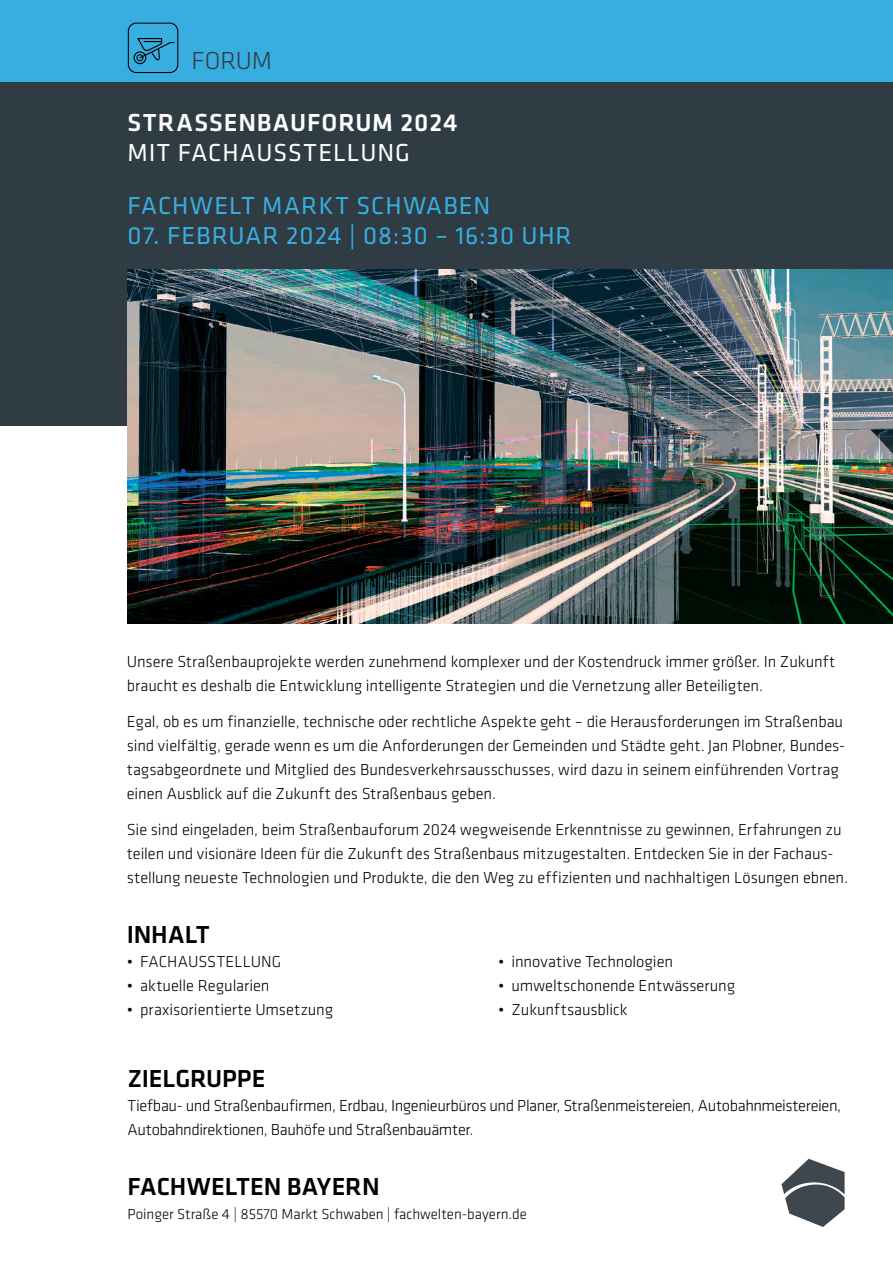
<style>
.page{position:relative;width:893px;height:1263px;background:#fff}
.page>*{position:absolute;margin:0;border:0;box-sizing:border-box;transform-origin:0 0}
.t1{font:25.5px "GC Klavika";letter-spacing:.04em;color:#38aee0}
.t2{font:500 25.5px "GC Klavika Fein";letter-spacing:-.005em;color:#000}
.t3{font:500 25.5px "GC Klavika Fein";letter-spacing:.035em;color:#fff}
.t4{font:25.5px "GC Klavika";letter-spacing:.035em;color:#fff}
.t5{font:300 25.5px "GC Klavika";color:#303c43}
.t6{font:300 16.5px/24px "GC Klavika";letter-spacing:-.005em;color:#000}
.t7{font:300 16.5px/24px "GC Klavika";letter-spacing:-.025em;color:#000}
.t8{font:300 15px "GC Klavika";color:#000}
</style>
<div class="page">
<div style="left:0;top:0;width:893px;height:153px;background:#38aee0"></div>
<div style="left:0;top:83px;width:893px;height:343px;background:#303c43"></div>
<svg style="left:781px;top:1159px;width:64px;height:68px"></svg>
<img style="left:128px;top:269px;width:765px;height:355px">
<div style="left:128px;top:23px;width:50px;height:50px;border:1px solid #000;border-radius:8px"></div>
<svg style="left:137px;top:38px;width:38px;height:23px"></svg>
<div style="left:134px;top:51px;width:12px;height:13px;border:1px solid #000;border-radius:50%"></div>
<div style="left:136px;top:54px;width:7px;height:7px;border:1px solid #000;border-radius:50%"></div>
<h1 class="t5" style="left:191px;top:45px;width:82px">FORUM</h1>
<h1 class="t3" style="left:128px;top:105px;width:331px">STRASSENBAUFORUM 2024</h1>
<h1 class="t4" style="left:128px;top:136px;width:284px">MIT FACHAUSSTELLUNG</h1>
<h1 class="t1" style="left:128px;top:189px;width:364px">FACHWELT MARKT SCHWABEN</h1>
<h1 class="t1" style="left:128px;top:219px;width:446px">07. FEBRUAR 2024 | 08:30 – 16:30 UHR</h1>
<p class="t6" style="left:127px;top:649px;width:710px">Unsere Straßenbauprojekte werden zunehmend komplexer und der Kostendruck immer größer. In Zukunft braucht es deshalb die Entwicklung intelligente Strategien und die Vernetzung aller Beteiligten.</p>
<p class="t6" style="left:127px;top:709px;width:720px">Egal, ob es um finanzielle, technische oder rechtliche Aspekte geht – die Herausforderungen im Straßenbau sind vielfältig, gerade wenn es um die Anforderungen der Gemeinden und Städte geht. Jan Plobner, Bundes&shy;tagsabgeordnete und Mitglied des Bundesverkehrsausschusses, wird dazu in seinem einführenden Vortrag einen Ausblick auf die Zukunft des Straßenbaus geben.</p>
<p class="t6" style="left:127px;top:817px;width:723px">Sie sind eingeladen, beim Straßenbauforum 2024 wegweisende Erkenntnisse zu gewinnen, Erfahrungen zu teilen und visionäre Ideen für die Zukunft des Straßenbaus mitzugestalten. Entdecken Sie in der Fachaus&shy;stellung neueste Technologien und Produkte, die den Weg zu effizienten und nachhaltigen Lösungen ebnen.</p>
<h1 class="t2" style="left:127px;top:917px;width:85px">INHALT</h1>
<p class="t6" style="left:127px;top:949px;width:156px">• FACHAUSSTELLUNG</p>
<p class="t6" style="left:127px;top:973px;width:144px">• aktuelle Regularien</p>
<p class="t6" style="left:127px;top:997px;width:208px">• praxisorientierte Umsetzung</p>
<p class="t6" style="left:498px;top:949px;width:177px">• innovative Technologien</p>
<p class="t6" style="left:498px;top:973px;width:239px">• umweltschonende Entwässerung</p>
<p class="t6" style="left:498px;top:997px;width:131px">• Zukunftsausblick</p>
<h1 class="t2" style="left:128px;top:1061px;width:139px">ZIELGRUPPE</h1>
<p class="t7" style="left:128px;top:1093px;width:715px">Tiefbau- und Straßenbaufirmen, Erdbau, Ingenieurbüros und Planer, Straßenmeistereien, Autobahnmeistereien,<br>Autobahndirektionen, Bauhöfe und Straßenbauämter.</p>
<h1 class="t2" style="left:128px;top:1169px;width:254px">FACHWELTEN BAYERN</h1>
<p class="t8" style="left:128px;top:1205px;width:401px">Poinger Straße 4 | 85570 Markt Schwaben | fachwelten-bayern.de</p>
</div>
